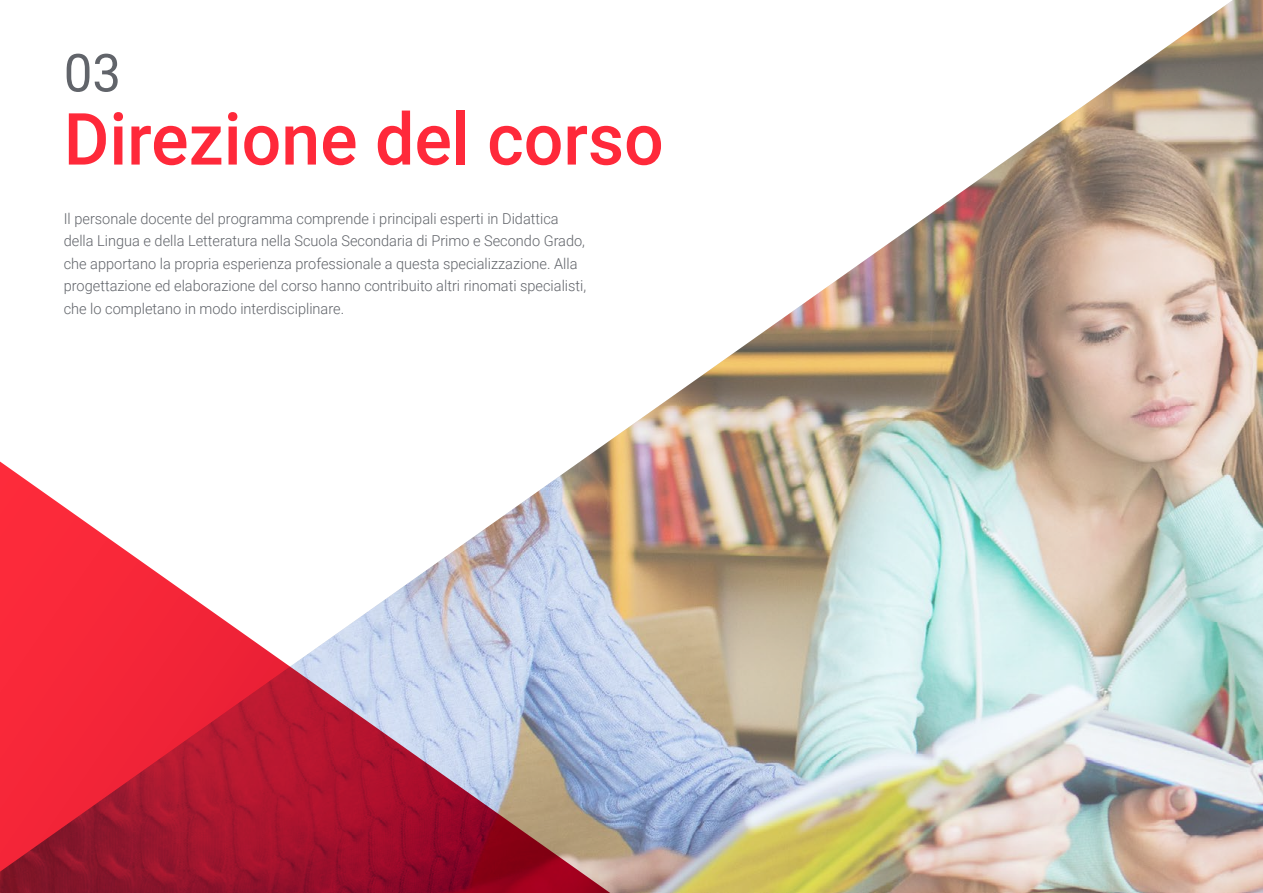
<style>
.page{position:relative;width:1263px;height:893px;background:#fff}
.page>*{position:absolute;margin:0;border:0;box-sizing:border-box;transform-origin:0 0}
.t1{font:500 72px "Roboto";color:#ff293a}
.t2{font:52.5px "Roboto";color:#61646a}
.t3{font:300 15px/22.5px "Roboto";color:#61646a}
</style>
<div class="page">
<img style="left:602px;top:0;width:661px;height:893px">
<svg style="left:0;top:446px;width:640px;height:447px"></svg>
<h2 class="t2" style="left:64px;top:36px;width:59px">03</h2>
<h1 class="t1" style="left:64px;top:89px;width:601px">Direzione del corso</h1>
<p class="t3" style="left:64px;top:207px;width:524px">Il personale docente del programma comprende i principali esperti in Didattica della Lingua e della Letteratura nella Scuola Secondaria di Primo e Secondo Grado, che apportano la propria esperienza professionale a questa specializzazione. Alla progettazione ed elaborazione del corso hanno contribuito altri rinomati specialisti, che lo completano in modo interdisciplinare.</p>
</div>
